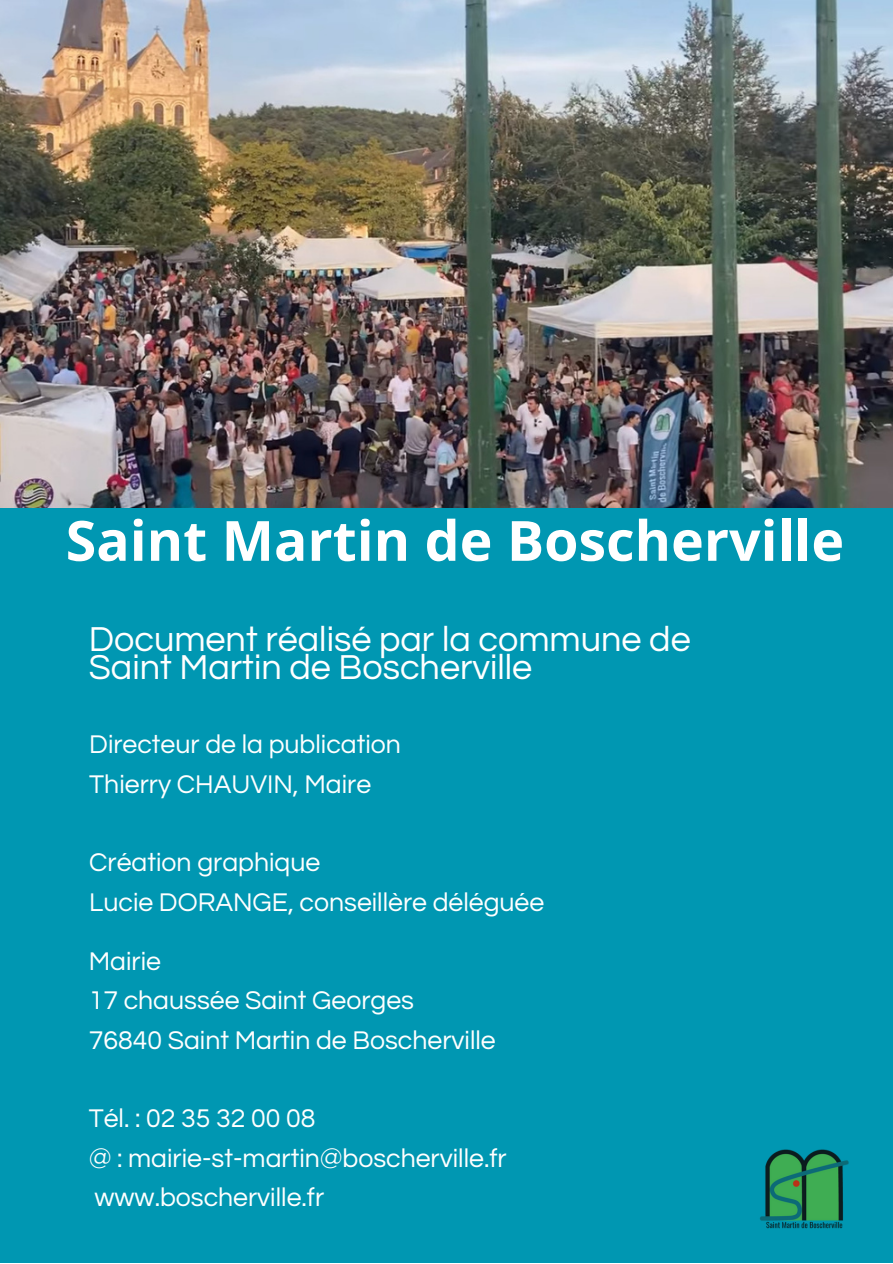
<style>
.page{position:relative;width:893px;height:1264px;background:#fff}
.page>*{position:absolute;margin:0;border:0;box-sizing:border-box;transform-origin:0 0}
.t1{font:700 55.5px "Open Sans";color:#fff}
.t2{font:36px/28px "Questrial";color:#fff}
.t3{font:26.55px "Questrial";color:#fff}
</style>
<div class="page">
<div style="left:0;top:506px;width:892px;height:756px;background:#0097b2"></div>
<img style="left:0;top:0;width:892px;height:507px">
<img style="left:760px;top:1149px;width:89px;height:80px">
<p class="t1" style="left:66px;top:501px;width:779px">Saint Martin de Boscherville</p>
<p class="t2" style="left:89px;top:626px;width:603px">Document réalisé par la commune de<br>Saint Martin de Boscherville</p>
<p class="t3" style="left:89px;top:731px;width:313px">Directeur de la publication</p>
<p class="t3" style="left:89px;top:771px;width:283px">Thierry CHAUVIN, Maire</p>
<p class="t3" style="left:89px;top:849px;width:232px">Création graphique</p>
<p class="t3" style="left:89px;top:889px;width:456px">Lucie DORANGE, conseillère déléguée</p>
<p class="t3" style="left:89px;top:948px;width:74px">Mairie</p>
<p class="t3" style="left:89px;top:987px;width:327px">17 chaussée Saint Georges</p>
<p class="t3" style="left:89px;top:1026px;width:408px">76840 Saint Martin de Boscherville</p>
<p class="t3" style="left:89px;top:1105px;width:228px">Tél. : 02 35 32 00 08</p>
<p class="t3" style="left:89px;top:1144px;width:419px">@ : mairie-st-martin@boscherville.fr</p>
<p class="t3" style="left:94px;top:1184px;width:231px">www.boscherville.fr</p>
</div>
